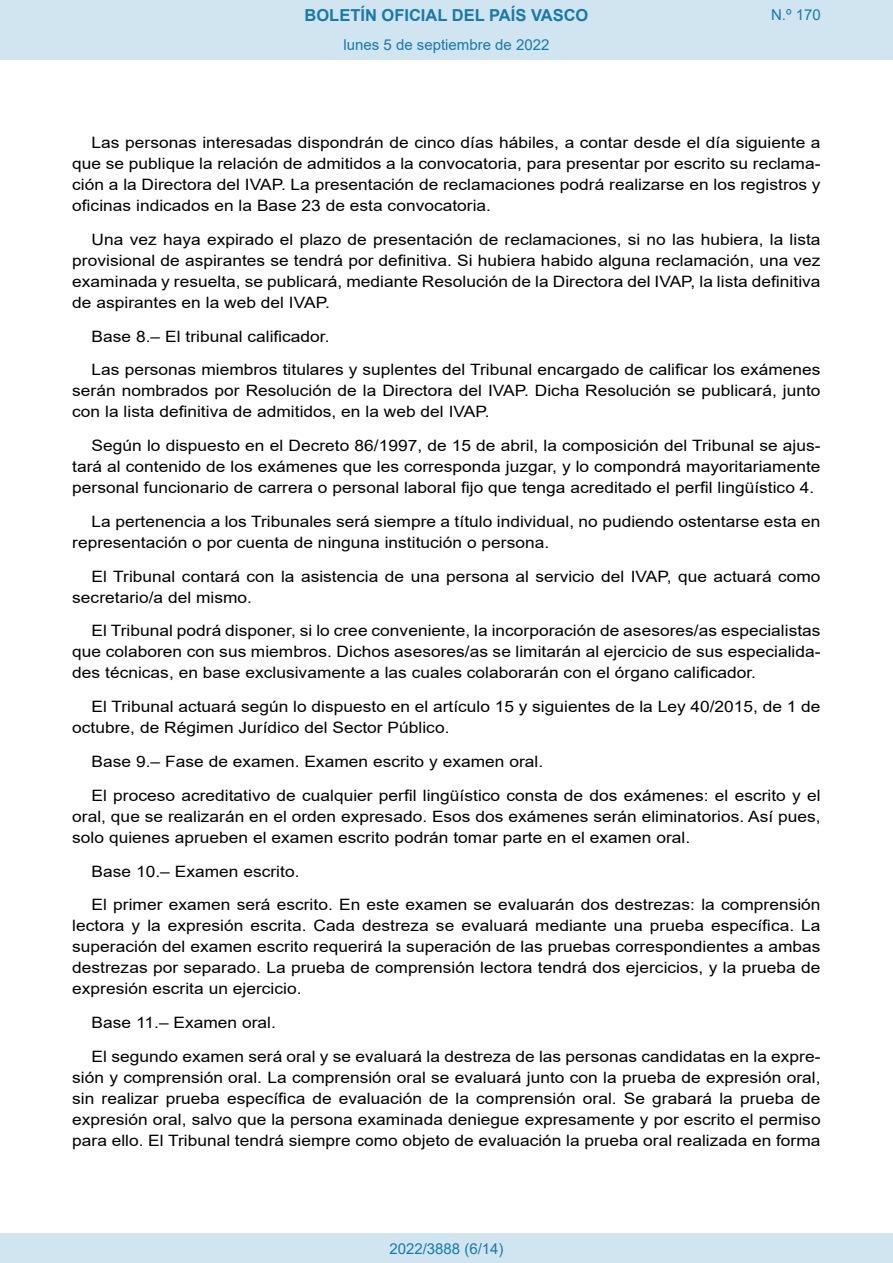
<style>
.page{position:relative;width:893px;height:1263px;background:#fff}
.page>*{position:absolute;margin:0;border:0;box-sizing:border-box;transform-origin:0 0}
.t1{font:700 16.5px "Arial";color:#1879ad}
.BOPVDetalle{font:15.6px/21px "Arial";color:#000;text-align:justify;scale:1.11 1}
.Paginacion_Centro{font:15px "Arial";color:#1879ad}
</style>
<div class="page">
<div style="left:0;top:0;width:893px;height:60px;background:#d0e5f0"></div>
<div style="left:0;top:1233px;width:893px;height:30px;background:#d0e5f0"></div>
<p class="t1" style="left:305px;top:3px;width:285px">BOLETÍN OFICIAL DEL PAÍS VASCO</p>
<p class="Paginacion_Centro" style="left:343px;top:35px;width:207px">lunes 5 de septiembre de 2022</p>
<p class="Paginacion_Centro" style="left:771px;top:5px;width:51px">N.º 170</p>
<p class="BOPVDetalle" style="left:72px;top:132px;width:676px;text-indent:19px">Las personas interesadas dispondrán de cinco días hábiles, a contar desde el día siguiente a que se publique la relación de admitidos a la convocatoria, para presentar por escrito su reclama&shy;ción a la Directora del IVAP. La presentación de reclamaciones podrá realizarse en los registros y oficinas indicados en la Base 23 de esta convocatoria.</p>
<p class="BOPVDetalle" style="left:72px;top:229px;width:676px;text-indent:19px">Una vez haya expirado el plazo de presentación de reclamaciones, si no las hubiera, la lista provisional de aspirantes se tendrá por definitiva. Si hubiera habido alguna reclamación, una vez examinada y resuelta, se publicará, mediante Resolución de la Directora del IVAP, la lista definitiva de aspirantes en la web del IVAP.</p>
<p class="BOPVDetalle" style="left:92px;top:326px;width:216px">Base 8.– El tribunal calificador.</p>
<p class="BOPVDetalle" style="left:72px;top:359px;width:676px;text-indent:19px">Las personas miembros titulares y suplentes del Tribunal encargado de calificar los exámenes serán nombrados por Resolución de la Directora del IVAP. Dicha Resolución se publicará, junto con la lista definitiva de admitidos, en la web del IVAP.</p>
<p class="BOPVDetalle" style="left:72px;top:435px;width:676px;text-indent:19px">Según lo dispuesto en el Decreto 86/1997, de 15 de abril, la composición del Tribunal se ajus&shy;tará al contenido de los exámenes que les corresponda juzgar, y lo compondrá mayoritariamente personal funcionario de carrera o personal laboral fijo que tenga acreditado el perfil lingüístico 4.</p>
<p class="BOPVDetalle" style="left:72px;top:511px;width:676px;text-indent:19px">La pertenencia a los Tribunales será siempre a título individual, no pudiendo ostentarse esta en representación o por cuenta de ninguna institución o persona.</p>
<p class="BOPVDetalle" style="left:72px;top:566px;width:676px;text-indent:19px">El Tribunal contará con la asistencia de una persona al servicio del IVAP, que actuará como secretario/a del mismo.</p>
<p class="BOPVDetalle" style="left:72px;top:620px;width:676px;text-indent:19px">El Tribunal podrá disponer, si lo cree conveniente, la incorporación de asesores/as especialistas que colaboren con sus miembros. Dichos asesores/as se limitarán al ejercicio de sus especialida&shy;des técnicas, en base exclusivamente a las cuales colaborarán con el órgano calificador.</p>
<p class="BOPVDetalle" style="left:72px;top:696px;width:676px;text-indent:19px">El Tribunal actuará según lo dispuesto en el artículo 15 y siguientes de la Ley 40/2015, de 1 de octubre, de Régimen Jurídico del Sector Público.</p>
<p class="BOPVDetalle" style="left:92px;top:751px;width:408px">Base 9.– Fase de examen. Examen escrito y examen oral.</p>
<p class="BOPVDetalle" style="left:72px;top:785px;width:676px;text-indent:19px">El proceso acreditativo de cualquier perfil lingüístico consta de dos exámenes: el escrito y el oral, que se realizarán en el orden expresado. Esos dos exámenes serán eliminatorios. Así pues, solo quienes aprueben el examen escrito podrán tomar parte en el examen oral.</p>
<p class="BOPVDetalle" style="left:92px;top:860px;width:189px">Base 10.– Examen escrito.</p>
<p class="BOPVDetalle" style="left:72px;top:894px;width:676px;text-indent:19px">El primer examen será escrito. En este examen se evaluarán dos destrezas: la comprensión lectora y la expresión escrita. Cada destreza se evaluará mediante una prueba específica. La superación del examen escrito requerirá la superación de las pruebas correspondientes a ambas destrezas por separado. La prueba de comprensión lectora tendrá dos ejercicios, y la prueba de expresión escrita un ejercicio.</p>
<p class="BOPVDetalle" style="left:92px;top:1012px;width:168px">Base 11.– Examen oral.</p>
<p class="BOPVDetalle" style="left:72px;top:1046px;width:676px;text-indent:19px">El segundo examen será oral y se evaluará la destreza de las personas candidatas en la expre&shy;sión y comprensión oral. La comprensión oral se evaluará junto con la prueba de expresión oral, sin realizar prueba específica de evaluación de la comprensión oral. Se grabará la prueba de expresión oral, salvo que la persona examinada deniegue expresamente y por escrito el permiso para ello. El Tribunal tendrá siempre como objeto de evaluación la prueba oral realizada en forma</p>
<p class="Paginacion_Centro" style="left:389px;top:1238px;width:116px">2022/3888 (6/14)</p>
</div>
